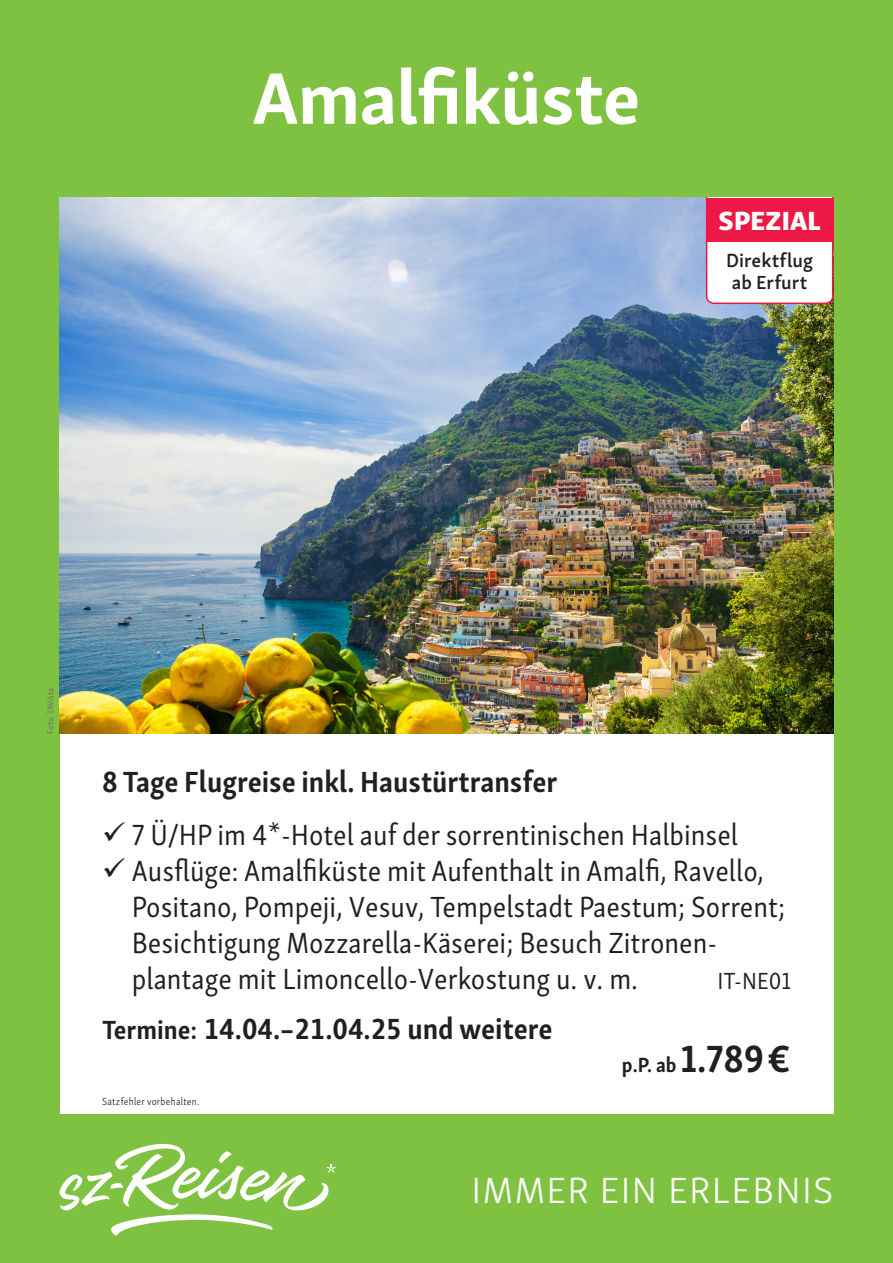
<style>
.page{position:relative;width:893px;height:1263px;background:#7fc241}
.page>*{position:absolute;margin:0;border:0;box-sizing:border-box;transform-origin:0 0}
.t1{font:700 75px "Skolar Sans Latn";letter-spacing:-.015em;color:#fff}
.t2{font:300 37.5px "Skolar Sans Latn";letter-spacing:.035em;color:#fff}
.t3{font:30px/36px "Skolar Sans Latn Cn";color:#231f20}
.t4{font:700 30px "Skolar Sans Latn Cn";color:#231f20}
.t5{font:27px "Skolar Sans Latn Eb";letter-spacing:.01em;color:#fff}
.t6{font:24px "Skolar Sans Latn Cn";color:#231f20}
.t7{font:700 21px "Skolar Sans Latn Cn";color:#231f20}
.t8{font:600 19.5px/22.5px "Skolar Sans Latn";color:#231f20}
.t9{font:300 10.5px "Skolar Sans Latn Cn";letter-spacing:.02em;color:#231f20}
.t10{font:9px "Skolar Sans Latn Cn";color:#6c6d70}
.s1{font-size:27px}
.s2{font-size:39px}
</style>
<div class="page">
<div style="left:60px;top:702px;width:773px;height:412px;background:#fff"></div>
<img style="left:60px;top:198px;width:773px;height:535px">
<svg style="left:60px;top:1144px;width:276px;height:91px"></svg>
<div style="left:706px;top:242px;width:127px;height:62px;background:#fff"></div>
<div style="left:706px;top:198px;width:127px;height:44px;background:#ed1845"></div>
<h1 class="t1" style="left:253px;top:37px;width:389px">Amalfiküste</h1>
<p class="t5" style="left:719px;top:197px;width:104px">SPEZIAL</p>
<p class="t8" style="left:726px;top:247px;width:88px">Direktflug ab Erfurt</p>
<p class="t10" style="left:44px;top:733px;width:47px;rotate:-90deg">Foto: 1AVista</p>
<p class="t4" style="left:102px;top:757px;width:457px">8 Tage Flugreise inkl. Haustürtransfer</p>
<p class="t3" style="left:132px;top:814px;width:655px">7 Ü/HP im 4*-Hotel auf der sorrentinischen Halbinsel Ausflüge: Amalfiküste mit Aufenthalt in Amalfi, Ravello, Positano, Pompeji, Vesuv, Tempelstadt Paestum; Sorrent; Besichtigung Mozzarella-Käserei; Besuch Zitronen&shy;plantage mit Limoncello-Verkostung u. v. m.</p>
<p class="t6" style="left:717px;top:962px;width:75px">IT-NE01</p>
<p class="t4" style="left:102px;top:1004px;width:452px"><span class="s1">Termine:</span> 14.04.–21.04.25 und weitere</p>
<p class="t9" style="left:102px;top:1093px;width:99px">Satzfehler vorbehalten.</p>
<p class="t7" style="left:622px;top:1047px;width:171px">p.P. ab <span class="s2">1.789 €</span></p>
<p class="t2" style="left:472px;top:1162px;width:363px">IMMER EIN ERLEBNIS</p>
</div>
